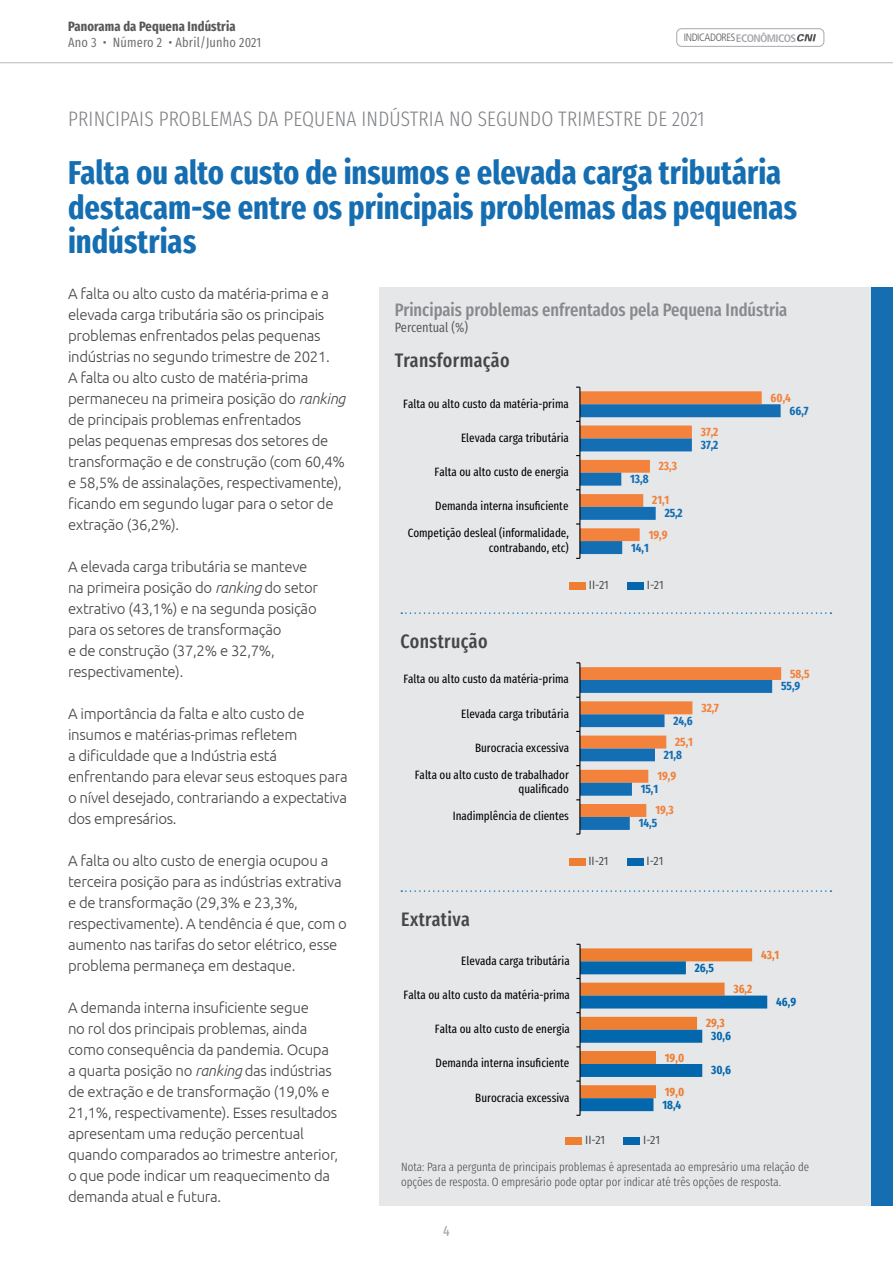
<style>
.page{position:relative;width:893px;height:1263px;background:#fff}
.page>*{position:absolute;margin:0;border:0;box-sizing:border-box;transform-origin:0 0}
.Titulo_da_materia{font:700 33px/34.5px "Fira Sans Compressed";color:#156eb1}
.t1{font:300 21px "Fira Sans Compressed";letter-spacing:.01em;color:#808285}
.Texto_corrido{font:500 19.5px "Fira Sans Compressed";letter-spacing:.02em;color:#454647}
.Titulo_do_grafico{font:500 18px "Fira Sans Compressed";color:#87898c}
.Texto_corrido-2{font:300 15px/21px "Ubuntu";letter-spacing:-.02em;color:#454647}
.t2{font:15px "Fira Sans Compressed";color:#454647}
.t3{font:13.5px "Fira Sans Compressed";letter-spacing:.01em;color:#6c6d70}
.t4{font:700 13.5px "Fira Sans Compressed";letter-spacing:.01em;color:#57585a}
.Titulo_do_grafico-2{font:13.5px "Fira Sans Compressed";color:#57585a}
.t5{font:12px/14.4px "Fira Sans Compressed";color:#000001;text-align:right}
.t6{font:300 12px/15px "Fira Sans Compressed";color:#454647}
.t7{font:12px "Fira Sans Compressed";color:#000}
.t8{font:700 12px "Fira Sans Compressed";color:#f3823d}
.t9{font:700 12px "Fira Sans Compressed";color:#136eb3}
.Grafico_legenda{font:12px "Fira Sans Condensed";letter-spacing:-.01em;color:#454647}
.t10{font:700 12px "Fira Sans Compressed";color:#ee7e32}
.t11{font:700 12px "Fira Sans Compressed";color:#0367ad}
.t12{font:300 condensed 10.65px "Frutiger LT Pro";letter-spacing:-.035em;color:#57585a}
.s1{font-weight:700;font-size:10.8px;color:#a8a9ad}
.s2{font-style:italic}
</style>
<div class="page">
<hr style="left:0;top:62px;width:893px;height:1px;background:#808285">
<div style="left:676px;top:28px;width:148px;height:19px;border:1px solid #a8a9ad;border-radius:5px"></div>
<svg style="left:797px;top:34px;width:19px;height:7px"></svg>
<div style="left:379px;top:287px;width:514px;height:919px;background:#e6e7e9"></div>
<div style="left:872px;top:287px;width:21px;height:919px;background:#156eb1"></div>
<svg style="left:576px;top:662px;width:205px;height:173px"></svg>
<svg style="left:576px;top:944px;width:191px;height:172px"></svg>
<div style="left:569px;top:582px;width:17px;height:7px;background:#ee7e32"></div>
<div style="left:627px;top:582px;width:17px;height:7px;background:#0467ad"></div>
<div style="left:569px;top:858px;width:16px;height:7px;background:#ee7e32"></div>
<div style="left:627px;top:858px;width:16px;height:7px;background:#0467ad"></div>
<div style="left:566px;top:1136px;width:16px;height:8px;background:#ee7e32"></div>
<div style="left:624px;top:1136px;width:16px;height:8px;background:#0467ad"></div>
<svg style="left:401px;top:890px;width:430px;height:2px"></svg>
<svg style="left:401px;top:612px;width:430px;height:2px"></svg>
<svg style="left:576px;top:387px;width:205px;height:172px"></svg>
<p class="t4" style="left:68px;top:15px;width:169px">Panorama da Pequena Indústria</p>
<p class="t3" style="left:68px;top:33px;width:195px">Ano 3 • Número 2 • Abril/Junho 2021</p>
<p class="t12" style="left:684px;top:32px;width:114px">INDICADORES<span class="s1">ECONÔMICOS</span></p>
<p class="t1" style="left:68px;top:104px;width:638px">PRINCIPAIS PROBLEMAS DA PEQUENA INDÚSTRIA NO SEGUNDO TRIMESTRE DE 2021</p>
<p class="Titulo_da_materia" style="left:68px;top:154px;width:731px">Falta ou alto custo de insumos e elevada carga tributária destacam-se entre os principais problemas das pequenas indústrias</p>
<p class="Texto_corrido-2" style="left:68px;top:282px;width:279px">A falta ou alto custo da matéria-prima e a elevada carga tributária são os principais problemas enfrentados pelas pequenas indústrias no segundo trimestre de 2021.<br>A falta ou alto custo de matéria-prima permaneceu na primeira posição do <span class="s2">ranking </span>de principais problemas enfrentados<br>pelas pequenas empresas dos setores de transformação e de construção (com 60,4% e 58,5% de assinalações, respectivamente), ficando em segundo lugar para o setor de extração (36,2%).</p>
<p class="Texto_corrido-2" style="left:68px;top:555px;width:252px">A elevada carga tributária se manteve na primeira posição do <span class="s2">ranking</span> do setor extrativo (43,1%) e na segunda posição para os setores de transformação<br>e de construção (37,2% e 32,7%, respectivamente).</p>
<p class="Texto_corrido-2" style="left:68px;top:702px;width:281px">A importância da falta e alto custo de insumos e matérias-primas refletem<br>a dificuldade que a Indústria está enfrentando para elevar seus estoques para o nível desejado, contrariando a expectativa dos empresários.</p>
<p class="Texto_corrido-2" style="left:68px;top:849px;width:280px">A falta ou alto custo de energia ocupou a terceira posição para as indústrias extrativa e de transformação (29,3% e 23,3%, respectivamente). A tendência é que, com o aumento nas tarifas do setor elétrico, esse problema permaneça em destaque.</p>
<p class="Texto_corrido-2" style="left:68px;top:996px;width:272px">A demanda interna insuficiente segue<br>no rol dos principais problemas, ainda como consequência da pandemia. Ocupa a quarta posição no <span class="s2">ranking</span> das indústrias de extração e de transformação (19,0% e 21,1%, respectivamente). Esses resultados apresentam uma redução percentual quando comparados ao trimestre anterior, o que pode indicar um reaquecimento da demanda atual e futura.</p>
<p class="Titulo_do_grafico" style="left:395px;top:295px;width:394px">Principais problemas enfrentados pela Pequena Indústria</p>
<p class="Titulo_do_grafico-2" style="left:395px;top:318px;width:75px">Percentual (%)</p>
<p class="Texto_corrido" style="left:395px;top:344px;width:116px">Transformação</p>
<p class="t5" style="left:403px;top:396px;width:167px">Falta ou alto custo da matéria-prima</p>
<p class="t5" style="left:461px;top:430px;width:109px">Elevada carga tributária</p>
<p class="t5" style="left:435px;top:464px;width:136px">Falta ou alto custo de energia</p>
<p class="t5" style="left:435px;top:498px;width:135px">Demanda interna insuficiente</p>
<p class="t5" style="left:408px;top:525px;width:162px">Competição desleal (informalidade, contrabando, etc)</p>
<p class="Texto_corrido" style="left:401px;top:626px;width:89px">Construção</p>
<p class="t5" style="left:403px;top:672px;width:167px">Falta ou alto custo da matéria-prima</p>
<p class="t5" style="left:461px;top:706px;width:109px">Elevada carga tributária</p>
<p class="t5" style="left:475px;top:740px;width:95px">Burocracia excessiva</p>
<p class="t5" style="left:415px;top:767px;width:156px">Falta ou alto custo de trabalhador qualificado</p>
<p class="t5" style="left:453px;top:808px;width:118px">Inadimplência de clientes</p>
<p class="t8" style="left:659px;top:456px;width:20px">23,3</p>
<p class="t8" style="left:652px;top:490px;width:18px">21,1</p>
<p class="t8" style="left:649px;top:524px;width:20px">19,9</p>
<p class="t9" style="left:630px;top:469px;width:20px">13,8</p>
<p class="t9" style="left:665px;top:503px;width:20px">25,2</p>
<p class="t9" style="left:631px;top:537px;width:19px">14,1</p>
<p class="Grafico_legenda" style="left:589px;top:576px;width:22px">II-21</p>
<p class="Grafico_legenda" style="left:647px;top:576px;width:18px">I-21</p>
<p class="t8" style="left:701px;top:422px;width:19px">37,2</p>
<p class="t9" style="left:701px;top:435px;width:19px">37,2</p>
<p class="t9" style="left:673px;top:710px;width:21px">24,6</p>
<p class="t9" style="left:664px;top:745px;width:20px">21,8</p>
<p class="t8" style="left:675px;top:732px;width:19px">25,1</p>
<p class="t8" style="left:657px;top:766px;width:20px">19,9</p>
<p class="t8" style="left:655px;top:800px;width:20px">19,3</p>
<p class="t9" style="left:641px;top:779px;width:19px">15,1</p>
<p class="t9" style="left:639px;top:813px;width:20px">14,5</p>
<p class="t8" style="left:701px;top:698px;width:19px">32,7</p>
<p class="Grafico_legenda" style="left:588px;top:852px;width:22px">II-21</p>
<p class="Grafico_legenda" style="left:646px;top:852px;width:18px">I-21</p>
<p class="t8" style="left:771px;top:388px;width:22px">60,4</p>
<p class="t9" style="left:789px;top:400px;width:21px">66,7</p>
<p class="t8" style="left:790px;top:663px;width:21px">58,5</p>
<p class="t9" style="left:781px;top:676px;width:21px">55,9</p>
<p class="Texto_corrido" style="left:401px;top:903px;width:70px">Extrativa</p>
<p class="t7" style="left:461px;top:951px;width:110px">Elevada carga tributária</p>
<p class="t7" style="left:404px;top:985px;width:168px">Falta ou alto custo da matéria-prima</p>
<p class="t7" style="left:435px;top:1020px;width:136px">Falta ou alto custo de energia</p>
<p class="t7" style="left:436px;top:1054px;width:135px">Demanda interna insuficiente</p>
<p class="t7" style="left:475px;top:1088px;width:96px">Burocracia excessiva</p>
<p class="t10" style="left:665px;top:1047px;width:21px">19,0</p>
<p class="t10" style="left:665px;top:1081px;width:21px">19,0</p>
<p class="t11" style="left:662px;top:1094px;width:20px">18,4</p>
<p class="Grafico_legenda" style="left:585px;top:1131px;width:22px">II-21</p>
<p class="Grafico_legenda" style="left:643px;top:1131px;width:18px">I-21</p>
<p class="t11" style="left:695px;top:957px;width:21px">26,5</p>
<p class="t10" style="left:733px;top:979px;width:20px">36,2</p>
<p class="t10" style="left:706px;top:1013px;width:20px">29,3</p>
<p class="t11" style="left:711px;top:1026px;width:21px">30,6</p>
<p class="t11" style="left:711px;top:1060px;width:21px">30,6</p>
<p class="t10" style="left:761px;top:945px;width:20px">43,1</p>
<p class="t11" style="left:776px;top:992px;width:22px">46,9</p>
<p class="t6" style="left:401px;top:1159px;width:409px">Nota: Para a pergunta de principais problemas é apresentada ao empresário uma relação de opções de resposta. O empresário pode optar por indicar até três opções de resposta.</p>
<p class="t2" style="left:443px;top:1219px;width:8px">4</p>
</div>
